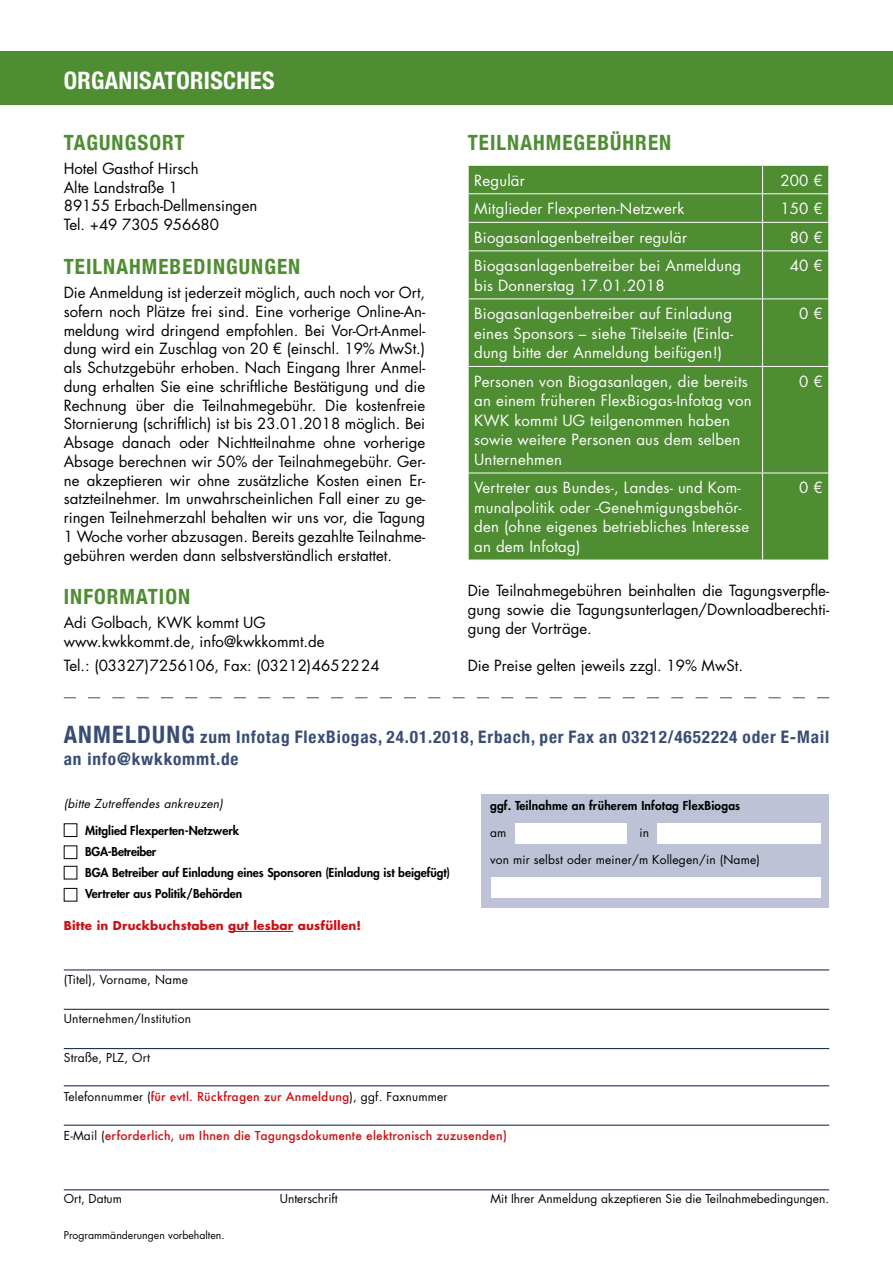
<style>
.page{position:relative;width:893px;height:1263px;background:#fff}
.page>*{position:absolute;margin:0;border:0;box-sizing:border-box;transform-origin:0 0}
.t1{font:700 condensed 24px "Helvetica Neue";letter-spacing:.015em;color:#fff}
.t2{font:700 condensed 21px "Helvetica Neue";letter-spacing:.05em;color:#4e8d32}
.t3{font:700 condensed 17.25px/22.5px "Helvetica Neue";letter-spacing:.05em;color:#394c76}
.t4{font:15px/18.8px "Futura Std";color:#000}
.t5{font:15px/19.5px "Futura Std";letter-spacing:.015em;color:#fff}
.t6{font:12px "Futura Std";letter-spacing:.015em;color:#000}
.t7{font:800 12px/21px "Futura Std";color:#000}
.t8{font:500 12px "Futura";letter-spacing:.015em;color:#cd1013}
.t9{font:700 12px "Futura Std";letter-spacing:.015em;color:#cd1013}
.t10{font:italic 12px "Futura Std";color:#000}
.t11{font:10.5px "Futura Std";color:#000}
.s1{font-size:24px}
.s2{font-family:"Futura Std";font-weight:400;color:#000}
</style>
<div class="page">
<div style="left:469px;top:166px;width:359px;height:394px;background:#4e8d32"></div>
<hr style="left:468px;top:193px;width:295px;height:1px;background:#fff">
<hr style="left:763px;top:193px;width:66px;height:1px;background:#fff">
<hr style="left:468px;top:222px;width:295px;height:1px;background:#fff">
<svg style="left:468px;top:166px;width:1px;height:84px"></svg>
<hr style="left:763px;top:222px;width:66px;height:1px;background:#fff">
<svg style="left:762px;top:166px;width:1px;height:84px"></svg>
<svg style="left:828px;top:166px;width:1px;height:84px"></svg>
<hr style="left:468px;top:250px;width:295px;height:1px;background:#fff">
<hr style="left:763px;top:250px;width:66px;height:1px;background:#fff">
<hr style="left:762px;top:251px;width:1px;height:47px;background:#fff">
<hr style="left:468px;top:298px;width:295px;height:1px;background:#fff">
<hr style="left:763px;top:298px;width:66px;height:1px;background:#fff">
<hr style="left:762px;top:299px;width:1px;height:67px;background:#fff">
<hr style="left:468px;top:366px;width:295px;height:1px;background:#fff">
<hr style="left:763px;top:366px;width:66px;height:1px;background:#fff">
<hr style="left:762px;top:367px;width:1px;height:106px;background:#fff">
<hr style="left:468px;top:473px;width:295px;height:1px;background:#fff">
<hr style="left:763px;top:473px;width:66px;height:1px;background:#fff">
<hr style="left:762px;top:473px;width:1px;height:87px;background:#fff">
<hr style="left:228px;top:931px;width:65px;height:1px;background:#cd1013">
<hr style="left:64px;top:969px;width:765px;height:1px;background:#001a45">
<hr style="left:64px;top:1009px;width:765px;height:1px;background:#001a45">
<hr style="left:64px;top:1048px;width:765px;height:1px;background:#001a45">
<hr style="left:64px;top:1085px;width:765px;height:1px;background:#001a45">
<hr style="left:64px;top:1125px;width:765px;height:1px;background:#001a45">
<hr style="left:64px;top:1189px;width:765px;height:1px;background:#001a45">
<svg style="left:64px;top:697px;width:765px;height:1px"></svg>
<div style="left:64px;top:866px;width:13px;height:13px;border:1px solid #000"></div>
<div style="left:64px;top:823px;width:13px;height:14px;border:1px solid #000"></div>
<div style="left:64px;top:888px;width:13px;height:13px;border:1px solid #000"></div>
<div style="left:64px;top:845px;width:13px;height:14px;border:1px solid #000"></div>
<div style="left:0;top:51px;width:893px;height:54px;background:#4e8d32"></div>
<div style="left:482px;top:794px;width:347px;height:114px;background:#bdc2d6"></div>
<div style="left:516px;top:823px;width:111px;height:21px;background:#fff"></div>
<div style="left:657px;top:823px;width:164px;height:21px;background:#fff"></div>
<div style="left:491px;top:877px;width:330px;height:21px;background:#fff"></div>
<h1 class="t1" style="left:64px;top:60px;width:212px">ORGANISATORISCHES</h1>
<h2 class="t2" style="left:64px;top:125px;width:122px">TAGUNGSORT</h2>
<p class="t4" style="left:64px;top:159px;width:195px">Hotel Gasthof Hirsch<br>Alte Landstraße 1<br>89155 Erbach-Dellmensingen<br>Tel. +49 7305 956680</p>
<h2 class="t2" style="left:64px;top:249px;width:238px">TEILNAHMEBEDINGUNGEN</h2>
<p class="t4" style="left:64px;top:283px;width:363px;text-align:justify">Die Anmeldung ist jederzeit möglich, auch noch vor Ort, sofern noch Plätze frei sind. Eine vorherige Online-An&shy;meldung wird dringend empfohlen. Bei Vor-Ort-Anmel&shy;dung wird ein Zuschlag von 20 € (einschl. 19% MwSt.) als Schutzgebühr erhoben. Nach Eingang Ihrer Anmel&shy;dung erhalten Sie eine schriftliche Bestätigung und die Rechnung über die Teilnahmegebühr. Die kostenfreie Stornierung (schriftlich) ist bis 23.01.2018 möglich. Bei Absage danach oder Nichtteilnahme ohne vorherige Absage berechnen wir 50% der Teilnahmegebühr. Ger&shy;ne akzeptieren wir ohne zusätzliche Kosten einen Er&shy;satzteilnehmer. Im unwahrscheinlichen Fall einer zu ge&shy;ringen Teilnehmerzahl behalten wir uns vor, die Tagung 1 Woche vorher abzusagen. Bereits gezahlte Teilnahme&shy;gebühren werden dann selbstverständlich erstattet.</p>
<h2 class="t2" style="left:64px;top:579px;width:128px">INFORMATION</h2>
<p class="t4" style="left:64px;top:613px;width:262px">Adi Golbach, KWK kommt UG www.kwkkommt.de, info@kwkkommt.de</p>
<p class="t4" style="left:64px;top:656px;width:317px">Tel.: (03327)7256106, Fax: (03212)4652224</p>
<h2 class="t2" style="left:468px;top:125px;width:205px">TEILNAHMEGEBÜHREN</h2>
<p class="t5" style="left:474px;top:171px;width:52px">Regulär</p>
<p class="t5" style="left:780px;top:171px;width:44px">200 €</p>
<p class="t5" style="left:474px;top:199px;width:212px">Mitglieder Flexperten-Netzwerk</p>
<p class="t5" style="left:780px;top:199px;width:44px">150 €</p>
<p class="t5" style="left:474px;top:228px;width:214px">Biogasanlagenbetreiber regulär</p>
<p class="t5" style="left:790px;top:228px;width:35px">80 €</p>
<p class="t5" style="left:474px;top:256px;width:269px">Biogasanlagenbetreiber bei Anmeldung bis Donnerstag 17.01.2018</p>
<p class="t5" style="left:790px;top:256px;width:35px">40 €</p>
<p class="t5" style="left:474px;top:304px;width:260px;text-align:justify">Biogasanlagenbetreiber auf Einladung eines Sponsors – siehe Titelseite (Einla&shy;dung bitte der Anmeldung beifügen!)</p>
<p class="t5" style="left:799px;top:304px;width:25px">0 €</p>
<p class="t5" style="left:474px;top:372px;width:279px">Personen von Biogasanlagen, die bereits an einem früheren FlexBiogas-Infotag von KWK kommt UG teilgenommen haben sowie weitere Personen aus dem selben Unternehmen</p>
<p class="t5" style="left:799px;top:372px;width:25px">0 €</p>
<p class="t5" style="left:474px;top:478px;width:277px">Vertreter aus Bundes-, Landes- und Kom&shy;munalpolitik oder -Genehmigungsbehör&shy;den (ohne eigenes betriebliches Interesse an dem Infotag)</p>
<p class="t5" style="left:799px;top:478px;width:25px">0 €</p>
<p class="t4" style="left:468px;top:582px;width:363px;text-align:justify">Die Teilnahmegebühren beinhalten die Tagungsverpfle&shy;gung sowie die Tagungsunterlagen/Downloadberechti&shy;gung der Vorträge.</p>
<p class="t4" style="left:468px;top:657px;width:277px">Die Preise gelten jeweils zzgl. 19% MwSt.</p>
<p class="t3" style="left:64px;top:724px;width:767px"><span class="s1">ANMELDUNG</span> zum Infotag FlexBiogas, 24.01.2018, Erbach, per Fax an 03212/4652224 oder E-Mail an info@kwkkommt.de</p>
<p class="t10" style="left:64px;top:796px;width:163px">(bitte Zutreffendes ankreuzen)</p>
<p class="t7" style="left:85px;top:820px;width:367px">Mitglied Flexperten-Netzwerk<br>BGA-Betreiber<br>BGA Betreiber auf Einladung eines Sponsoren (Einladung ist beigefügt)<br>Vertreter aus Politik/Behörden</p>
<p class="t9" style="left:64px;top:918px;width:299px">Bitte in Druckbuchstaben gut lesbar ausfüllen!</p>
<p class="t7" style="left:490px;top:795px;width:252px">ggf. Teilnahme an früherem Infotag FlexBiogas</p>
<p class="t6" style="left:490px;top:825px;width:18px">am</p>
<p class="t6" style="left:639px;top:825px;width:11px">in</p>
<p class="t6" style="left:490px;top:852px;width:271px">von mir selbst oder meiner/m Kollegen/in (Name)</p>
<p class="t6" style="left:64px;top:972px;width:126px">(Titel), Vorname, Name</p>
<p class="t6" style="left:64px;top:1011px;width:129px">Unternehmen/Institution</p>
<p class="t6" style="left:64px;top:1050px;width:88px">Straße, PLZ, Ort</p>
<p class="t8" style="left:64px;top:1088px;width:385px"><span class="s2">Telefonnummer (</span>für evtl. Rückfragen zur Anmeldung<span class="s2">), ggf. Faxnummer</span></p>
<p class="t8" style="left:64px;top:1127px;width:445px"><span class="s2">E-Mail (</span>erforderlich, um Ihnen die Tagungsdokumente elektronisch zuzusenden)</p>
<p class="t6" style="left:64px;top:1191px;width:60px">Ort, Datum</p>
<p class="t6" style="left:280px;top:1191px;width:59px">Unterschrift</p>
<p class="t6" style="left:491px;top:1191px;width:340px">Mit Ihrer Anmeldung akzeptieren Sie die Teilnahmebedingungen.</p>
<p class="t11" style="left:64px;top:1228px;width:162px">Programmänderungen vorbehalten.</p>
</div>
